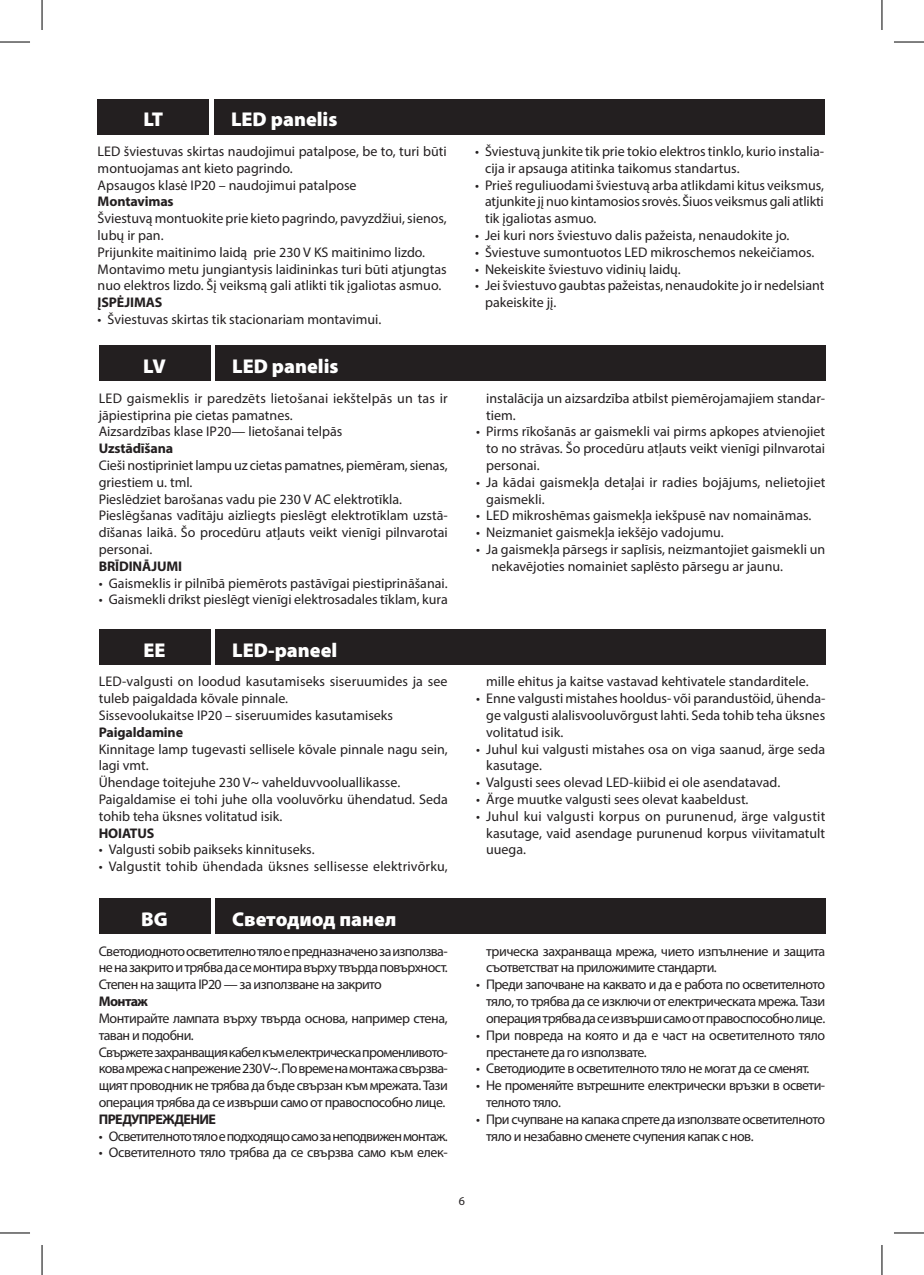
<style>
.page{position:relative;width:924px;height:1275px;background:#fff}
.page>*{position:absolute;margin:0;border:0;box-sizing:border-box;transform-origin:0 0}
.t1{font:900 20px "Myriad Pro";color:#fff}
.t2{font:14px/16.8px "Myriad Pro";color:#231f20}
.t3{font:14px/16.8px "Myriad Pro";letter-spacing:-.04em;color:#231f20}
.t4{font:14px/16.8px "Myriad Pro";letter-spacing:-.025em;color:#231f20}
.t5{font:14px/16.8px "Myriad Pro";letter-spacing:-.03em;color:#231f20}
.t6{font:700 14px "Myriad Pro";letter-spacing:-.01em;color:#231f20}
.t7{font:14px "Myriad Pro";letter-spacing:-.05em;color:#231f20}
.t8{font:700 14px "Myriad Pro";letter-spacing:-.04em;color:#231f20}
.t9{font:12px "Myriad Pro";color:#231f20}
</style>
<div class="page">
<div style="left:99px;top:345px;width:111px;height:36px;background:#231f20"></div>
<div style="left:215px;top:345px;width:609px;height:36px;background:#231f20"></div>
<div style="left:99px;top:629px;width:111px;height:36px;background:#231f20"></div>
<div style="left:215px;top:629px;width:609px;height:36px;background:#231f20"></div>
<div style="left:99px;top:898px;width:111px;height:36px;background:#231f20"></div>
<div style="left:215px;top:898px;width:609px;height:36px;background:#231f20"></div>
<div style="left:98px;top:99px;width:111px;height:36px;background:#231f20"></div>
<div style="left:214px;top:99px;width:609px;height:36px;background:#231f20"></div>
<hr style="left:0;top:42px;width:30px;height:1px;background:#000">
<hr style="left:893px;top:42px;width:30px;height:1px;background:#000">
<hr style="left:0;top:1232px;width:30px;height:1px;background:#000">
<hr style="left:893px;top:1232px;width:30px;height:1px;background:#000">
<hr style="left:42px;top:0;width:1px;height:30px;background:#000">
<hr style="left:42px;top:1245px;width:1px;height:30px;background:#000">
<hr style="left:881px;top:0;width:1px;height:30px;background:#000">
<hr style="left:881px;top:1245px;width:1px;height:30px;background:#000">
<h1 class="t1" style="left:143px;top:106px;width:21px">LT</h1>
<h1 class="t1" style="left:231px;top:106px;width:108px">LED panelis</h1>
<p class="t2" style="left:98px;top:143px;width:350px">LED šviestuvas skirtas naudojimui patalpose, be to, turi būti montuojamas ant kieto pagrindo.<br>Apsaugos klasė IP20 – naudojimui patalpose</p>
<p class="t6" style="left:98px;top:193px;width:77px">Montavimas</p>
<p class="t2" style="left:98px;top:210px;width:350px">Šviestuvą montuokite prie kieto pagrindo, pavyzdžiui, sienos, lubų ir pan.<br>Prijunkite maitinimo laidą prie 230 V KS maitinimo lizdo.<br>Montavimo metu jungiantysis laidininkas turi būti atjungtas nuo elektros lizdo. Šį veiksmą gali atlikti tik įgaliotas asmuo.</p>
<p class="t6" style="left:98px;top:293px;width:66px">ĮSPĖJIMAS</p>
<p class="t2" style="left:98px;top:311px;width:285px">• Šviestuvas skirtas tik stacionariam montavimui.</p>
<h1 class="t1" style="left:143px;top:353px;width:24px">LV</h1>
<h1 class="t1" style="left:232px;top:353px;width:108px">LED panelis</h1>
<p class="t2" style="left:99px;top:389px;width:350px">LED gaismeklis ir paredzēts lietošanai iekštelpās un tas ir jāpiestiprina pie cietas pamatnes.<br>Aizsardzības klase IP20— lietošanai telpās</p>
<p class="t6" style="left:99px;top:439px;width:76px">Uzstādīšana</p>
<p class="t2" style="left:99px;top:456px;width:350px">Cieši nostipriniet lampu uz cietas pamatnes, piemēram, sienas, griestiem u. tml.<br>Pieslēdziet barošanas vadu pie 230 V AC elektrotīkla.<br>Pieslēgšanas vadītāju aizliegts pieslēgt elektrotīklam uzstā&shy;dīšanas laikā. Šo procedūru atļauts veikt vienīgi pilnvarotai personai.</p>
<p class="t6" style="left:99px;top:557px;width:85px">BRĪDINĀJUMI</p>
<p class="t2" style="left:99px;top:574px;width:350px">• Gaismeklis ir pilnībā piemērots pastāvīgai piestiprināšanai.</p>
<p class="t2" style="left:99px;top:591px;width:350px">• Gaismekli drīkst pieslēgt vienīgi elektrosadales tīklam, kura</p>
<h1 class="t1" style="left:143px;top:636px;width:24px">EE</h1>
<h1 class="t1" style="left:232px;top:636px;width:107px">LED-paneel</h1>
<p class="t2" style="left:99px;top:673px;width:350px">LED-valgusti on loodud kasutamiseks siseruumides ja see tuleb paigaldada kõvale pinnale.<br>Sissevoolukaitse IP20 – siseruumides kasutamiseks</p>
<p class="t6" style="left:99px;top:723px;width:86px">Paigaldamine</p>
<p class="t2" style="left:99px;top:740px;width:350px">Kinnitage lamp tugevasti sellisele kõvale pinnale nagu sein, lagi vmt.<br>Ühendage toitejuhe 230 V~ vahelduvvooluallikasse.<br>Paigaldamise ei tohi juhe olla vooluvõrku ühendatud. Seda tohib teha üksnes volitatud isik.</p>
<p class="t6" style="left:99px;top:823px;width:57px">HOIATUS</p>
<p class="t2" style="left:99px;top:841px;width:217px">• Valgusti sobib paikseks kinnituseks.</p>
<p class="t2" style="left:99px;top:858px;width:350px">• Valgustit tohib ühendada üksnes sellisesse elektrivõrku,</p>
<p class="t2" style="left:485px;top:143px;width:340px;text-indent:-10px">• Šviestuvą junkite tik prie tokio elektros tinklo, kurio instalia&shy;cija ir apsauga atitinka taikomus standartus.</p>
<p class="t2" style="left:485px;top:176px;width:340px;text-align:justify;text-indent:-10px">• Prieš reguliuodami šviestuvą arba atlikdami kitus veiksmus, atjunkite jį nuo kintamosios srovės. Šiuos veiksmus gali atlikti tik įgaliotas asmuo.</p>
<p class="t2" style="left:475px;top:227px;width:316px">• Jei kuri nors šviestuvo dalis pažeista, nenaudokite jo.</p>
<p class="t2" style="left:475px;top:243px;width:341px">• Šviestuve sumontuotos LED mikroschemos nekeičiamos.</p>
<p class="t2" style="left:475px;top:260px;width:207px">• Nekeiskite šviestuvo vidinių laidų.</p>
<p class="t2" style="left:485px;top:277px;width:340px;text-indent:-10px">• Jei šviestuvo gaubtas pažeistas, nenaudokite jo ir nedelsiant pakeiskite jį.</p>
<p class="t2" style="left:486px;top:389px;width:340px">instalācija un aizsardzība atbilst piemērojamajiem standar&shy;tiem.</p>
<p class="t2" style="left:486px;top:423px;width:340px;text-align:justify;text-indent:-10px">• Pirms rīkošanās ar gaismekli vai pirms apkopes atvienojiet to no strāvas. Šo procedūru atļauts veikt vienīgi pilnvarotai personai.</p>
<p class="t2" style="left:486px;top:473px;width:340px;text-indent:-10px">• Ja kādai gaismekļa detaļai ir radies bojājums, nelietojiet gaismekli.</p>
<p class="t2" style="left:476px;top:507px;width:336px">• LED mikroshēmas gaismekļa iekšpusē nav nomaināmas.</p>
<p class="t2" style="left:476px;top:524px;width:249px">• Neizmaniet gaismekļa iekšējo vadojumu.</p>
<p class="t2" style="left:491px;top:540px;width:335px;text-indent:-15px">• Ja gaismekļa pārsegs ir saplīsis, neizmantojiet gaismekli un nekavējoties nomainiet saplēsto pārsegu ar jaunu.</p>
<p class="t2" style="left:486px;top:673px;width:324px">mille ehitus ja kaitse vastavad kehtivatele standarditele.</p>
<p class="t2" style="left:486px;top:690px;width:340px;text-align:justify;text-indent:-10px">• Enne valgusti mistahes hooldus- või parandustöid, ühenda&shy;ge valgusti alalisvooluvõrgust lahti. Seda tohib teha üksnes volitatud isik.</p>
<p class="t2" style="left:486px;top:740px;width:340px;text-indent:-10px">• Juhul kui valgusti mistahes osa on viga saanud, ärge seda kasutage.</p>
<p class="t2" style="left:476px;top:774px;width:305px">• Valgusti sees olevad LED-kiibid ei ole asendatavad.</p>
<p class="t2" style="left:476px;top:790px;width:274px">• Ärge muutke valgusti sees olevat kaabeldust.</p>
<p class="t2" style="left:486px;top:807px;width:340px;text-align:justify;text-indent:-10px">• Juhul kui valgusti korpus on purunenud, ärge valgustit kasutage, vaid asendage purunenud korpus viivitamatult uuega.</p>
<h1 class="t1" style="left:141px;top:906px;width:28px">BG</h1>
<h1 class="t1" style="left:232px;top:906px;width:165px">Светодиод панел</h1>
<p class="t2" style="left:99px;top:942px;width:350px;text-align:justify">Светодиодното осветително тяло е предназначено за използва&shy;не на закрито и трябва да се монтира върху твърда повърхност.<br>Степен на защита IP20 — за използване на закрито</p>
<p class="t6" style="left:99px;top:992px;width:51px">Монтаж</p>
<p class="t3" style="left:99px;top:1009px;width:350px">Монтирайте лампата върху твърда основа, например стена, таван и подобни.<br>Свържете захранващия кабел към електрическа променливото&shy;кова мрежа с напрежение 230 V~. По време на монтажа свързва&shy;щият проводник не трябва да бъде свързан към мрежата. Тази операция трябва да се извърши само от правоспособно лице.</p>
<p class="t8" style="left:99px;top:1109px;width:119px">ПРЕДУПРЕЖДЕНИЕ</p>
<p class="t7" style="left:99px;top:1127px;width:350px">• Осветителното тяло е подходящо само за неподвижен монтаж.</p>
<p class="t4" style="left:99px;top:1144px;width:350px">• Осветителното тяло трябва да се свързва само към елек-</p>
<p class="t5" style="left:486px;top:942px;width:340px">трическа захранваща мрежа, чието изпълнение и защита съответстват на приложимите стандарти.</p>
<p class="t2" style="left:486px;top:976px;width:340px;text-align:justify;text-indent:-10px">• Преди започване на каквато и да е работа по осветителното тяло, то трябва да се изключи от електрическата мрежа. Тази операция трябва да се извърши само от правоспособно лице.</p>
<p class="t4" style="left:486px;top:1026px;width:340px;text-indent:-10px">• При повреда на която и да е част на осветителното тяло престанете да го използвате.</p>
<p class="t3" style="left:476px;top:1060px;width:334px">• Светодиодите в осветителното тяло не могат да се сменят.</p>
<p class="t3" style="left:486px;top:1076px;width:340px;text-indent:-10px">• Не променяйте вътрешните електрически връзки в освети&shy;телното тяло.</p>
<p class="t3" style="left:486px;top:1110px;width:340px;text-indent:-10px">• При счупване на капака спрете да използвате осветителното тяло и незабавно сменете счупения капак с нов.</p>
<p class="t9" style="left:458px;top:1193px;width:8px">6</p>
</div>
